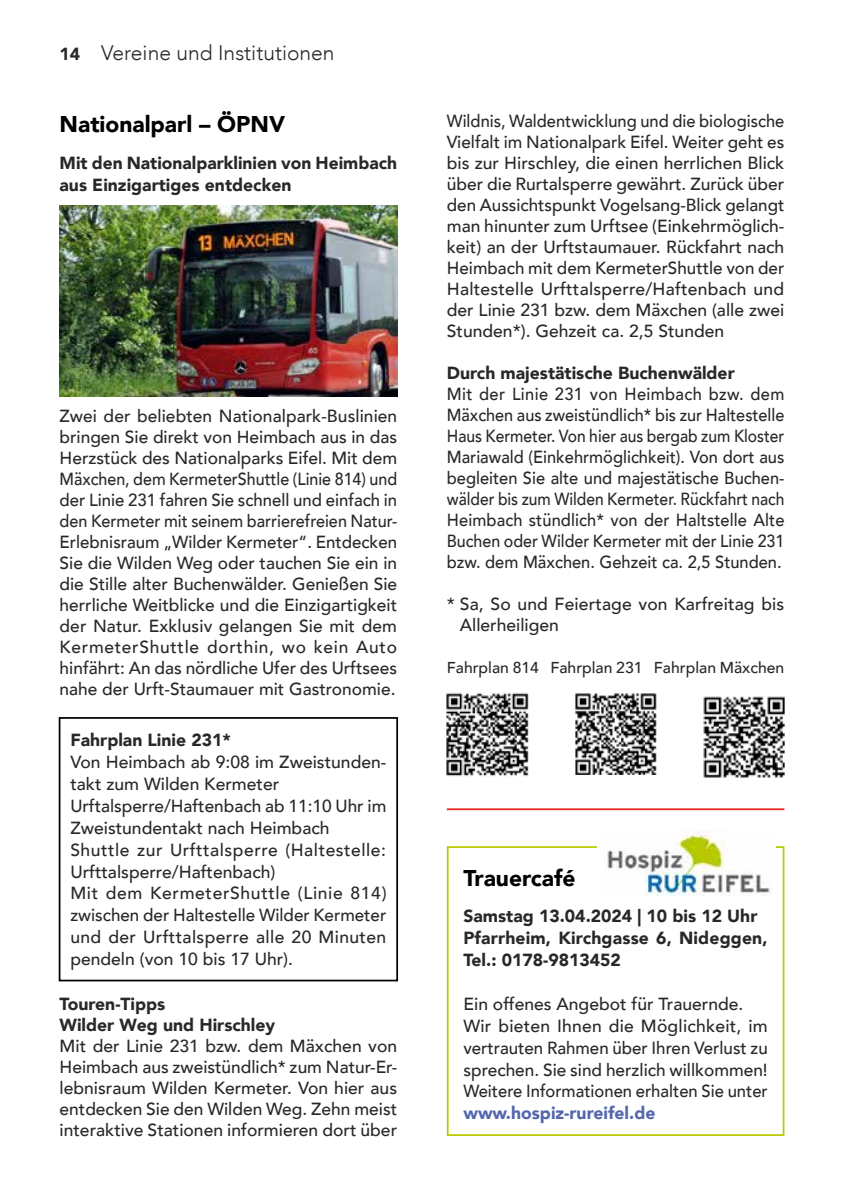
<style>
.page{position:relative;width:844px;height:1191px;background:#fff}
.page>*{position:absolute;margin:0;border:0;box-sizing:border-box;transform-origin:0 0}
.t1{font:900 22.75px "Avenir";color:#000}
.t2{font:300 21px "Avenir";color:#282827}
.t3{font:500 17.5px/21px "Avenir";color:#282827}
.t4{font:500 17.5px/21px "Avenir";color:#282827;text-align:justify;scale:.94 1}
.t5{font:900 17.5px/21.9px "Avenir";color:#282827}
.t6{font:900 17.5px "Avenir";color:#5366ae}
.t7{font:500 15.75px "Avenir";color:#282827}
.s1{font-weight:900;font-size:17.5px}
</style>
<div class="page">
<div style="left:446px;top:846px;width:338px;height:290px;border:2px solid #b8cb00"></div>
<div style="left:597px;top:830px;width:179px;height:65px;background:#fff"></div>
<img style="left:604px;top:830px;width:166px;height:65px">
<div style="left:59px;top:717px;width:339px;height:264px;border:2px solid #000"></div>
<img style="left:446px;top:692px;width:83px;height:85px">
<img style="left:703px;top:696px;width:81px;height:82px">
<img style="left:575px;top:694px;width:81px;height:80px">
<img style="left:60px;top:206px;width:337px;height:190px">
<hr style="left:446px;top:808px;width:338px;height:2px;background:#e5231b">
<p class="t2" style="left:60px;top:40px;width:276px"><span class="s1">14</span> Vereine und Institutionen</p>
<h1 class="t1" style="left:60px;top:104px;width:227px">Nationalparl – ÖPNV</h1>
<p class="t5" style="left:60px;top:151px;width:339px">Mit den Nationalparklinien von Heimbach aus Einzigartiges entdecken</p>
<p class="t3" style="left:60px;top:404px;width:339px;text-align:justify">Zwei der beliebten Nationalpark-Buslinien bringen Sie direkt von Heimbach aus in das Herzstück des Nationalparks Eifel. Mit dem Mäxchen, dem KermeterShuttle (Linie 814) und der Linie 231 fahren Sie schnell und einfach in den Kermeter mit seinem barrierefreien Natur-Erlebnisraum „Wilder Kermeter“. Entdecken Sie die Wilden Weg oder tauchen Sie ein in die Stille alter Buchenwälder. Genießen Sie herrliche Weitblicke und die Einzigartigkeit der Natur. Exklusiv gelangen Sie mit dem KermeterShuttle dorthin, wo kein Auto hinfährt: An das nördliche Ufer des Urftsees nahe der Urft-Staumauer mit Gastronomie.</p>
<p class="t5" style="left:70px;top:728px;width:162px">Fahrplan Linie 231*</p>
<p class="t3" style="left:70px;top:750px;width:317px;line-height:21.9px">Von Heimbach ab 9:08 im Zweistunden&shy;takt zum Wilden Kermeter Urftalsperre/Haftenbach ab 11:10 Uhr im Zweistundentakt nach Heimbach Shuttle zur Urfttalsperre (Haltestelle:<br>Urfttalsperre/Haftenbach)<br>Mit dem KermeterShuttle (Linie 814) zwischen der Haltestelle Wilder Kermeter und der Urfttalsperre alle 20 Minuten pendeln (von 10 bis 17 Uhr).</p>
<p class="t5" style="left:60px;top:992px;width:217px;line-height:21px">Touren-Tipps<br>Wilder Weg und Hirschley</p>
<p class="t3" style="left:60px;top:1034px;width:339px;text-align:justify">Mit der Linie 231 bzw. dem Mäxchen von Heimbach aus zweistündlich* zum Natur-Er&shy;lebnisraum Wilden Kermeter. Von hier aus entdecken Sie den Wilden Weg. Zehn meist interaktive Stationen informieren dort über</p>
<p class="t4" style="left:446px;top:109px;width:360px">Wildnis, Waldentwicklung und die biologische Vielfalt im Nationalpark Eifel. Weiter geht es bis zur Hirschley, die einen herrlichen Blick über die Rurtalsperre gewährt. Zurück über den Aussichtspunkt Vogelsang-Blick gelangt man hinunter zum Urftsee (Einkehrmöglich&shy;keit) an der Urftstaumauer. Rückfahrt nach Heimbach mit dem KermeterShuttle von der Haltestelle Urfttalsperre/Haftenbach und der Linie 231 bzw. dem Mäxchen (alle zwei Stunden*). Gehzeit ca. 2,5 Stunden</p>
<p class="t5" style="left:446px;top:361px;width:289px">Durch majestätische Buchenwälder</p>
<p class="t4" style="left:446px;top:382px;width:360px">Mit der Linie 231 von Heimbach bzw. dem Mäxchen aus zweistündlich* bis zur Haltestelle Haus Kermeter. Von hier aus bergab zum Kloster Mariawald (Einkehrmöglichkeit). Von dort aus begleiten Sie alte und majestätische Buchen&shy;wälder bis zum Wilden Kermeter. Rückfahrt nach Heimbach stündlich* von der Haltstelle Alte Buchen oder Wilder Kermeter mit der Linie 231 bzw. dem Mäxchen. Gehzeit ca. 2,5 Stunden.</p>
<p class="t3" style="left:459px;top:592px;width:326px;text-indent:-13px">* Sa, So und Feiertage von Karfreitag bis<br>Allerheiligen</p>
<p class="t7" style="left:446px;top:654px;width:339px">Fahrplan 814 Fahrplan 231 Fahrplan Mäxchen</p>
<h1 class="t1" style="left:463px;top:858px;width:114px">Trauercafé</h1>
<p class="t5" style="left:463px;top:905px;width:305px">Samstag 13.04.2024 | 10 bis 12 Uhr<br>Pfarrheim, Kirchgasse 6, Nideggen,<br>Tel.: 0178-9813452</p>
<p class="t3" style="left:463px;top:992px;width:306px;line-height:21.9px">Ein offenes Angebot für Trauernde.<br>Wir bieten Ihnen die Möglichkeit, im vertrauten Rahmen über Ihren Verlust zu sprechen. Sie sind herzlich willkommen!<br>Weitere Informationen erhalten Sie unter</p>
<p class="t6" style="left:463px;top:1098px;width:193px">www.hospiz-rureifel.de</p>
</div>
